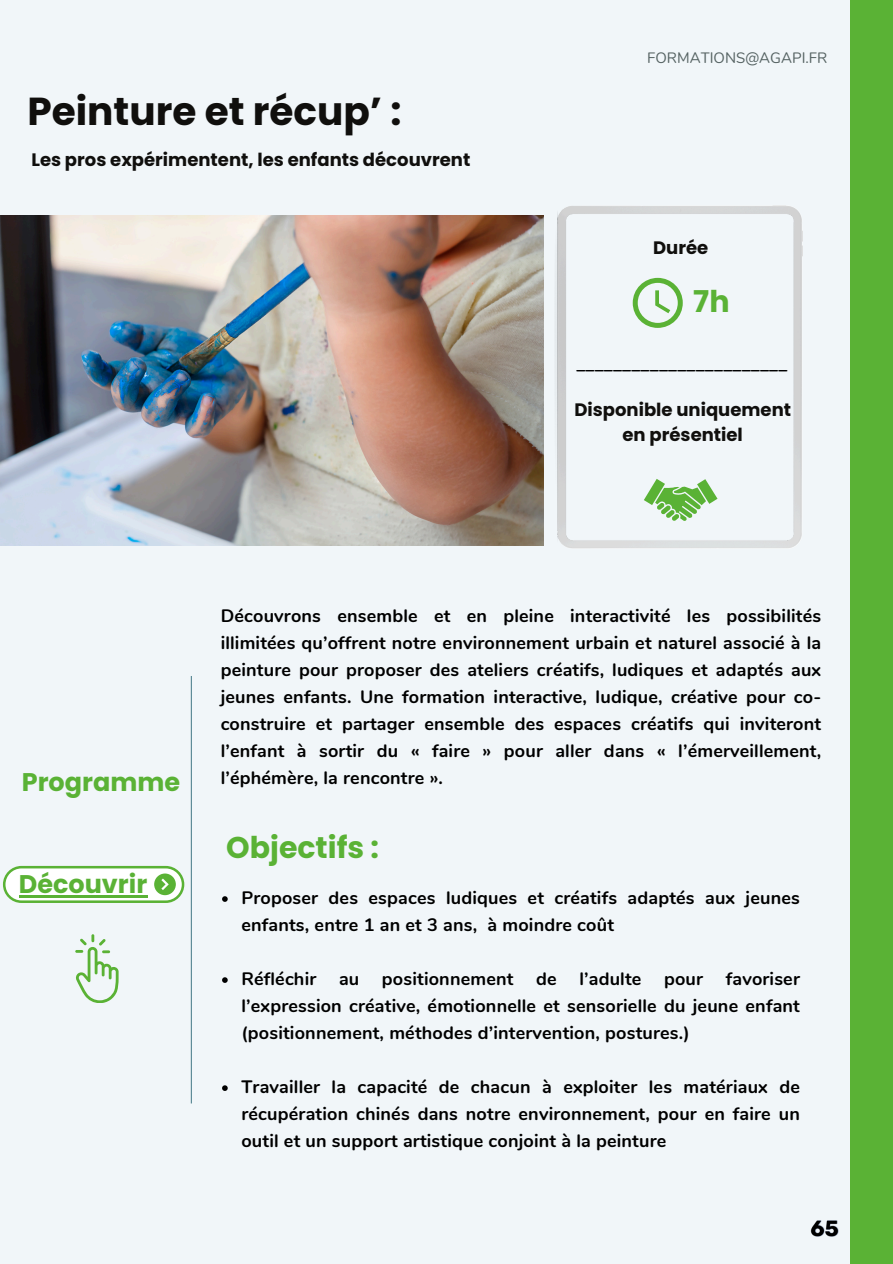
<style>
.page{position:relative;width:893px;height:1264px;background:#fff}
.page>*{position:absolute;margin:0;border:0;box-sizing:border-box;transform-origin:0 0}
.t1{font:700 39px "Poppins";color:#100f0d}
.t2{font:700 30px "Poppins";color:#5ab235}
.t3{font:700 25.5px "Poppins";color:#5ab235}
.t4{font:700 18px/27px "Nunito";letter-spacing:.01em;color:#000;text-align:justify}
.t5{font:700 18px/24.8px "Poppins";color:#100f0d;text-align:center}
.t6{font:15px "Nunito";color:#556262}
</style>
<div class="page">
<div style="left:0;top:0;width:892px;height:1263px;background:#f1f6f9"></div>
<img style="left:0;top:216px;width:543px;height:329px">
<hr style="left:191px;top:676px;width:1px;height:427px;background:#558592">
<div style="left:850px;top:0;width:42px;height:1263px;background:#5ab235"></div>
<img style="left:555px;top:205px;width:247px;height:343px">
<svg style="left:643px;top:479px;width:74px;height:41px"></svg>
<svg style="left:632px;top:278px;width:50px;height:49px"></svg>
<svg style="left:222px;top:896px;width:6px;height:5px"></svg>
<svg style="left:222px;top:977px;width:6px;height:5px"></svg>
<svg style="left:222px;top:1085px;width:6px;height:5px"></svg>
<img style="left:810px;top:1220px;width:29px;height:17px">
<svg style="left:3px;top:865px;width:181px;height:38px"></svg>
<hr style="left:19px;top:895px;width:128px;height:2px;background:#5ab235">
<svg style="left:75px;top:934px;width:44px;height:68px"></svg>
<h1 class="t1" style="left:27px;top:84px;width:375px">Peinture et récup’ :</h1>
<h3 class="t5" style="left:31px;top:148px;width:440px">Les pros expérimentent, les enfants découvrent</h3>
<h3 class="t6" style="left:647px;top:48px;width:182px">FORMATIONS@AGAPI.FR</h3>
<h4 class="t5" style="left:653px;top:236px;width:57px">Durée</h4>
<p class="t2" style="left:693px;top:281px;width:38px">7h</p>
<p class="t4" style="left:576px;top:351px;width:212px">_______________________</p>
<h4 class="t5" style="left:574px;top:397px;width:218px">Disponible uniquement en présentiel</h4>
<h2 class="t3" style="left:22px;top:763px;width:160px">Programme</h2>
<p class="t3" style="left:19px;top:866px;width:130px">Découvrir</p>
<h2 class="t4" style="left:221px;top:602px;width:602px">Découvrons ensemble et en pleine interactivité les possibilités illimitées qu’offrent notre environnement urbain et naturel associé à la peinture pour proposer des ateliers créatifs, ludiques et adaptés aux jeunes enfants. Une formation interactive, ludique, créative pour co&shy;construire et partager ensemble des espaces créatifs qui inviteront l’enfant à sortir du « faire » pour aller dans « l’émerveillement, l’éphémère, la rencontre ».</h2>
<h4 class="t2" style="left:226px;top:826px;width:154px">Objectifs :</h4>
<h4 class="t4" style="left:241px;top:884px;width:560px">Proposer des espaces ludiques et créatifs adaptés aux jeunes enfants, entre 1 an et 3 ans, à moindre coût</h4>
<p class="t4" style="left:241px;top:965px;width:76px">Réfléchir</p>
<p class="t4" style="left:339px;top:965px;width:22px">au</p>
<p class="t4" style="left:382px;top:965px;width:133px">positionnement</p>
<p class="t4" style="left:536px;top:965px;width:22px">de</p>
<p class="t4" style="left:579px;top:965px;width:64px">l’adulte</p>
<p class="t4" style="left:664px;top:965px;width:41px">pour</p>
<p class="t4" style="left:241px;top:965px;width:560px;text-indent:484px">favoriser l’expression créative, émotionnelle et sensorielle du jeune enfant (positionnement, méthodes d’intervention, postures.)</p>
<p class="t4" style="left:241px;top:1073px;width:560px">Travailler la capacité de chacun à exploiter les matériaux de récupération chinés dans notre environnement, pour en faire un outil et un support artistique conjoint à la peinture</p>
</div>
